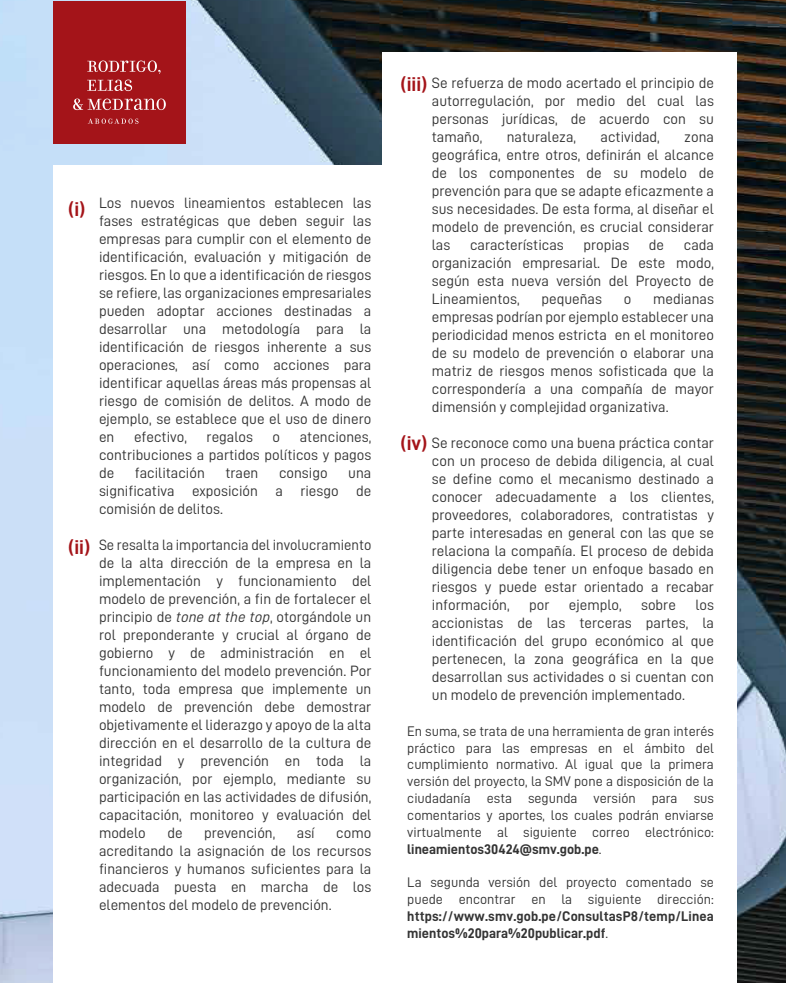
<style>
.page{position:relative;width:786px;height:983px;background:#fff}
.page>*{position:absolute;margin:0;border:0;box-sizing:border-box;transform-origin:0 0}
.t1{font:20px "D DIN Bold";color:#a41419}
.t2{font:15px/18px "D DIN";color:#333;text-align:justify}
.t3{font:14px/16.8px "D DIN";color:#333;text-align:justify}
.t4{font:14px/16.8px "D DIN Bold";color:#333}
.s1{font-family:"D DIN Italic"}
.s2{font-family:"D DIN"}
</style>
<div class="page">
<img style="left:0;top:0;width:785px;height:983px">
<div style="left:381px;top:52px;width:355px;height:931px;background:#fff"></div>
<div style="left:53px;top:165px;width:342px;height:818px;background:#fff"></div>
<div style="left:53px;top:1px;width:132px;height:143px;background:#a41419"></div>
<svg style="left:87px;top:61px;width:73px;height:13px"></svg>
<svg style="left:87px;top:80px;width:45px;height:11px"></svg>
<svg style="left:73px;top:99px;width:93px;height:11px"></svg>
<svg style="left:88px;top:119px;width:50px;height:5px"></svg>
<h1 class="t1" style="left:68px;top:198px;width:19px">(i)</h1>
<h1 class="t1" style="left:68px;top:536px;width:24px">(ii)</h1>
<p class="t2" style="left:99px;top:194px;width:274px">Los nuevos lineamientos establecen las fases estratégicas que deben seguir las empresas para cumplir con el elemento de identificación, evaluación y mitigación de riesgos. En lo que a identificación de riesgos se refiere, las organizaciones empresariales pueden adoptar acciones destinadas a desarrollar una metodología para la identificación de riesgos inherente a sus operaciones, así como acciones para identificar aquellas áreas más propensas al riesgo de comisión de delitos. A modo de ejemplo, se establece que el uso de dinero en</p>
<p class="t2" style="left:134px;top:428px;width:54px">efectivo,</p>
<p class="t2" style="left:206px;top:428px;width:48px">regalos</p>
<p class="t2" style="left:272px;top:428px;width:9px">o</p>
<p class="t2" style="left:99px;top:428px;width:274px;text-indent:201px">atenciones, contribuciones a partidos políticos y pagos de</p>
<p class="t2" style="left:135px;top:464px;width:72px">facilitación</p>
<p class="t2" style="left:225px;top:464px;width:34px">traen</p>
<p class="t2" style="left:279px;top:464px;width:50px">consigo</p>
<p class="t2" style="left:99px;top:464px;width:274px;text-indent:249px">una significativa exposición a riesgo de comisión de delitos.</p>
<p class="t2" style="left:99px;top:536px;width:274px">Se resalta la importancia del involucramiento de la alta dirección de la empresa en la implementación y funcionamiento del modelo de prevención, a fin de fortalecer el principio de <span class="s1">tone at the top</span>, otorgándole un rol preponderante y crucial al órgano de gobierno y de administración en el funcionamiento del modelo prevención. Por tanto, toda empresa que implemente un modelo de prevención debe demostrar objetivamente el liderazgo y apoyo de la alta dirección en el desarrollo de la cultura de integridad y prevención en toda la organización, por ejemplo, mediante su participación en las actividades de difusión, capacitación, monitoreo y evaluación del modelo</p>
<p class="t2" style="left:167px;top:824px;width:17px">de</p>
<p class="t2" style="left:204px;top:824px;width:73px">prevención,</p>
<p class="t2" style="left:297px;top:824px;width:19px">así</p>
<p class="t2" style="left:99px;top:824px;width:274px;text-indent:237px">como acreditando la asignación de los recursos financieros y humanos suficientes para la adecuada puesta en marcha de los elementos del modelo de prevención.</p>
<h1 class="t1" style="left:400px;top:73px;width:28px">(iii)</h1>
<p class="t2" style="left:431px;top:73px;width:283px">Se refuerza de modo acertado el principio de autorregulación, por medio del cual las personas jurídicas, de acuerdo con su tamaño,</p>
<p class="t2" style="left:506px;top:127px;width:71px">naturaleza,</p>
<p class="t2" style="left:600px;top:127px;width:61px">actividad,</p>
<p class="t2" style="left:431px;top:127px;width:283px;text-indent:252px">zona geográfica, entre otros, definirán el alcance de los componentes de su modelo de prevención para que se adapte eficazmente a sus necesidades. De esta forma, al diseñar el modelo de prevención, es crucial considerar las</p>
<p class="t2" style="left:470px;top:235px;width:95px">características</p>
<p class="t2" style="left:583px;top:235px;width:47px">propias</p>
<p class="t2" style="left:648px;top:235px;width:17px">de</p>
<p class="t2" style="left:431px;top:235px;width:283px;text-indent:252px">cada organización empresarial. De este modo, según esta nueva versión del Proyecto de Lineamientos,</p>
<p class="t2" style="left:431px;top:289px;width:283px;text-indent:221px">medianas empresas podrían por ejemplo establecer una periodicidad menos estricta en el monitoreo de su modelo de prevención o elaborar una matriz de riesgos menos sofisticada que la correspondería a una compañía de mayor dimensión y complejidad organizativa.</p>
<p class="t2" style="left:431px;top:433px;width:283px">Se reconoce como una buena práctica contar con un proceso de debida diligencia, al cual se define como el mecanismo destinado a conocer adecuadamente a los clientes, proveedores, colaboradores, contratistas y parte interesadas en general con las que se relaciona la compañía. El proceso de debida diligencia debe tener un enfoque basado en riesgos y puede estar orientado a recabar información,</p>
<p class="t2" style="left:541px;top:289px;width:62px">pequeñas</p>
<p class="t2" style="left:623px;top:289px;width:9px">o</p>
<h1 class="t1" style="left:400px;top:432px;width:28px">(iv)</h1>
<p class="t2" style="left:431px;top:595px;width:283px;text-indent:263px">los accionistas de las terceras partes, la identificación del grupo económico al que pertenecen, la zona geográfica en la que desarrollan sus actividades o si cuentan con un modelo de prevención implementado.</p>
<p class="t2" style="left:529px;top:595px;width:22px">por</p>
<p class="t2" style="left:568px;top:595px;width:54px">ejemplo,</p>
<p class="t2" style="left:641px;top:595px;width:36px">sobre</p>
<p class="t3" style="left:407px;top:722px;width:308px">En suma, se trata de una herramienta de gran interés práctico para las empresas en el ámbito del cumplimiento normativo. Al igual que la primera versión del proyecto, la SMV pone a disposición de la ciudadanía esta segunda versión para sus comentarios y aportes, los cuales podrán enviarse virtualmente al siguiente correo electrónico:</p>
<p class="t4" style="left:407px;top:840px;width:196px">lineamientos30424@smv.gob.pe<span class="s2">.</span></p>
<p class="t3" style="left:407px;top:874px;width:308px">La segunda versión del proyecto comentado se puede encontrar en la siguiente dirección:</p>
<p class="t4" style="left:407px;top:907px;width:308px">https://www.smv.gob.pe/ConsultasP8/temp/Linea mientos%20para%20publicar.pdf<span class="s2">.</span></p>
</div>
